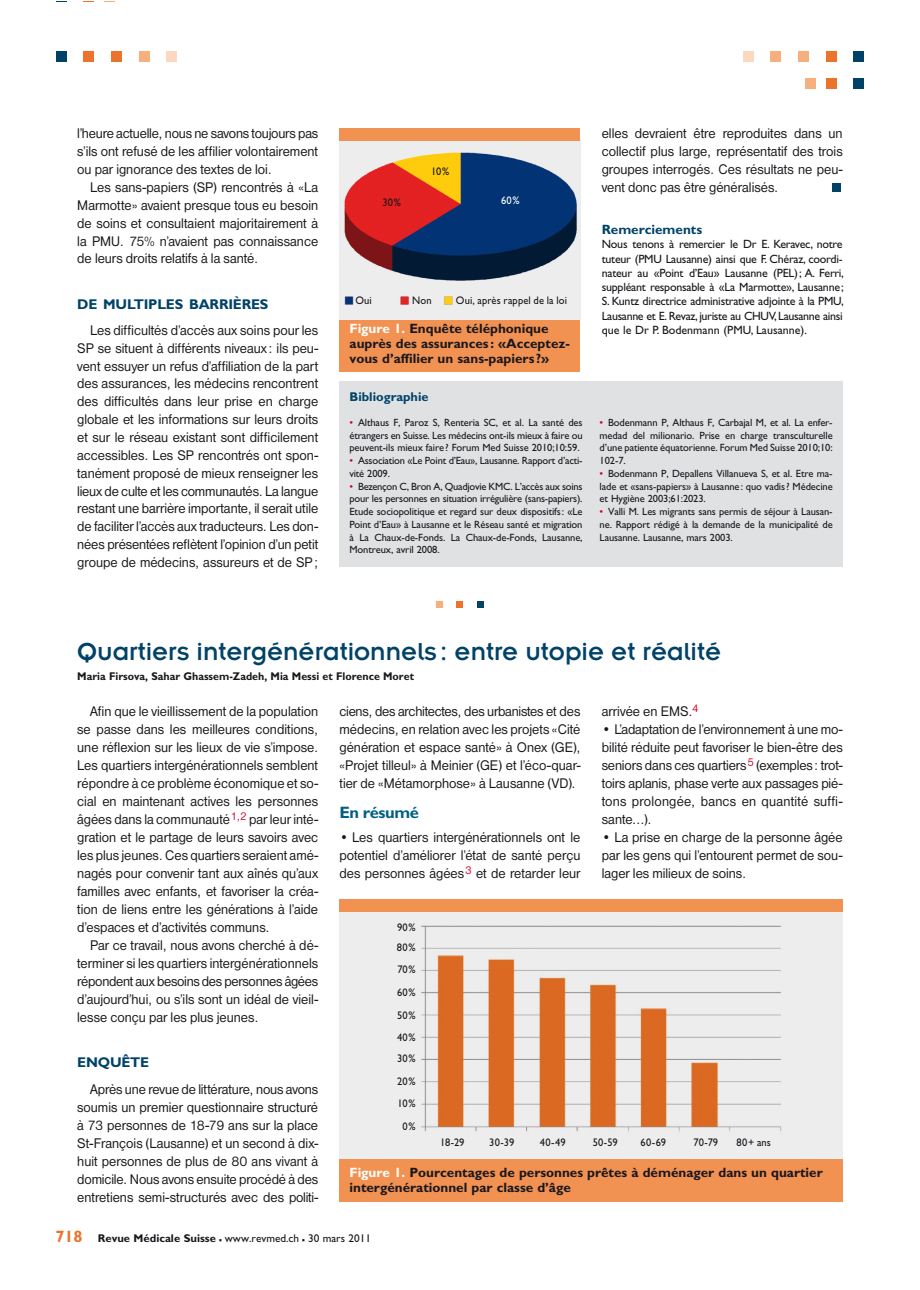
<style>
.page{position:relative;width:920px;height:1290px;background:#fff}
.page>*{position:absolute;margin:0;border:0;box-sizing:border-box;transform-origin:0 0}
.t1{font:27px "Insignia";color:#004268}
.t2{font:700 16.5px "Gill Sans";letter-spacing:-.025em;color:#005f84}
.t3{font:14.55px/18px "Nimbus Sans D";color:#1a171c;text-align:justify;scale:.95 1}
.t4{font:700 14.1px "Gill Sans";letter-spacing:-.015em;color:#004268}
.t5{font:700 13.5px/15px "Gill Sans";color:#1a171c}
.t6{font:700 13.5px "Gill Sans";color:#004268}
.t7{font:700 12.75px "Gill Sans";color:#004268}
.t8{font:12px/14.2px "Gill Sans";letter-spacing:-.03em;color:#1a171c;text-align:justify}
.t9{font:12px "Gill Sans";color:#1a171c}
.t10{font:700 11.25px "Gill Sans";color:#1a171c;scale:.95 1}
.t11{font:11.25px "Gill Sans";color:#1a171c}
.t12{font:10.95px/22.4px "Gill Sans";letter-spacing:.01em;color:#1a171c;scale:.95 1}
.t13{font:10.95px "Gill Sans";color:#fff;scale:.95 1}
.t14{font:10.5px/12.8px "Gill Sans";letter-spacing:-.01em;color:#1a171c;text-align:justify}
.s1{color:#fff}
.s2{color:#d40028}
.s3{font-weight:700;font-size:16.5px;color:#ec732c}
.s4{font-weight:700}
.s5{font-weight:700;font-size:16.5px}
</style>
<div class="page">
<div style="left:56px;top:51px;width:11px;height:10px;background:#004268"></div>
<div style="left:84px;top:51px;width:10px;height:10px;background:#ec732c"></div>
<div style="left:111px;top:51px;width:11px;height:10px;background:#ec732c"></div>
<div style="left:139px;top:51px;width:11px;height:10px;background:#f6b07d"></div>
<div style="left:167px;top:51px;width:10px;height:10px;background:#fcd9be"></div>
<div style="left:743px;top:51px;width:10px;height:10px;background:#fcd9be"></div>
<div style="left:770px;top:51px;width:11px;height:10px;background:#f6b07d"></div>
<div style="left:798px;top:51px;width:11px;height:10px;background:#f6b07d"></div>
<div style="left:826px;top:51px;width:10px;height:10px;background:#ec732c"></div>
<div style="left:853px;top:51px;width:11px;height:10px;background:#004268"></div>
<div style="left:826px;top:78px;width:10px;height:11px;background:#ec732c"></div>
<div style="left:853px;top:78px;width:11px;height:11px;background:#004268"></div>
<div style="left:805px;top:78px;width:10px;height:11px;background:#f6b07d"></div>
<div style="left:339px;top:381px;width:504px;height:185px;background:#dfe1e3"></div>
<div style="left:833px;top:183px;width:8px;height:9px;background:#004268"></div>
<div style="left:339px;top:317px;width:241px;height:55px;background:#f19252"></div>
<img style="left:339px;top:141px;width:241px;height:178px">
<div style="left:339px;top:128px;width:241px;height:13px;background:#f19252"></div>
<svg style="left:477px;top:602px;width:6px;height:6px"></svg>
<svg style="left:457px;top:602px;width:6px;height:6px"></svg>
<svg style="left:437px;top:602px;width:6px;height:6px"></svg>
<div style="left:339px;top:910px;width:504px;height:249px;background:#ededee"></div>
<img style="left:421px;top:925px;width:360px;height:207px">
<div style="left:339px;top:1159px;width:504px;height:43px;background:#f19252"></div>
<div style="left:339px;top:899px;width:504px;height:13px;background:#f19252"></div>
<p class="t3" style="left:77px;top:124px;width:255px">l’heure actuelle, nous ne savons toujours pas s’ils ont refusé de les affilier volontairement ou par ignorance des textes de loi.</p>
<p class="t3" style="left:77px;top:178px;width:255px;text-indent:13px">Les sans-papiers (SP) rencontrés à «La Marmotte» avaient presque tous eu besoin de soins et consultaient majoritairement à la PMU. 75% n’avaient pas connaissance de leurs droits relatifs à la santé.</p>
<p class="t4" style="left:77px;top:296px;width:193px">DE MULTIPLES BARRIÈRES</p>
<p class="t3" style="left:77px;top:321px;width:255px;text-indent:13px">Les difficultés d’accès aux soins pour les SP se situent à différents niveaux: ils peu&shy;vent essuyer un refus d’affiliation de la part des assurances, les médecins rencontrent des difficultés dans leur prise en charge globale et les informations sur leurs droits et sur le réseau existant sont difficilement accessibles. Les SP rencontrés ont spon&shy;tanément proposé de mieux renseigner les lieux de culte et les communautés. La langue restant une barrière importante, il serait utile de faciliter l’accès aux traducteurs. Les don&shy;nées présentées reflètent l’opinion d’un petit groupe de médecins, assureurs et de SP;</p>
<p class="t3" style="left:602px;top:124px;width:255px">elles devraient être reproduites dans un collectif plus large, représentatif des trois groupes interrogés. Ces résultats ne peu&shy;vent donc pas être généralisés.</p>
<p class="t6" style="left:602px;top:222px;width:102px">Remerciements</p>
<p class="t8" style="left:602px;top:237px;width:244px">Nous tenons à remercier le Dr E. Keravec, notre tuteur (PMU Lausanne) ainsi que F. Chéraz, coordi&shy;nateur au «Point d’Eau» Lausanne (PEL); A. Ferri, suppléant responsable à «La Marmotte», Lausanne; S. Kuntz directrice administrative adjointe à la PMU, Lausanne et E. Revaz, juriste au CHUV, Lausanne ainsi</p>
<p class="t12" style="left:431px;top:160px;width:20px">10%</p>
<p class="t12" style="left:382px;top:191px;width:21px">30%</p>
<p class="t13" style="left:501px;top:194px;width:21px">60%</p>
<p class="t12" style="left:355px;top:289px;width:19px">Oui</p>
<p class="t12" style="left:412px;top:289px;width:22px">Non</p>
<p class="t12" style="left:456px;top:289px;width:118px">Oui, après rappel de la loi</p>
<p class="t5" style="left:349px;top:321px;width:201px"><span class="s1">Figure 1.</span> Enquête téléphonique</p>
<p class="t9" style="left:602px;top:323px;width:207px">que le Dr P. Bodenmann (PMU, Lausanne).</p>
<p class="t5" style="left:349px;top:336px;width:222px">auprès des assurances : «Acceptez&shy;vous d’affilier un sans-papiers ?»</p>
<p class="t7" style="left:349px;top:390px;width:81px">Bibliographie</p>
<p class="t14" style="left:349px;top:416px;width:235px"><span class="s2">•</span> Althaus F, Paroz S, Renteria SC, et al. La santé des étrangers en Suisse. Les médecins ont-ils mieux à faire ou peuvent-ils mieux faire? Forum Med Suisse 2010;10:59.</p>
<p class="t14" style="left:349px;top:454px;width:235px"><span class="s2">•</span> Association «Le Point d’Eau», Lausanne. Rapport d’acti&shy;vité 2009.</p>
<p class="t14" style="left:349px;top:480px;width:235px"><span class="s2">•</span> Bezençon C, Bron A, Quadjovie KMC. L’accès aux soins pour les personnes en situation irrégulière (sans-papiers).<br>Etude sociopolitique et regard sur deux dispositifs: «Le Point d’Eau» à Lausanne et le Réseau santé et migration à La Chaux-de-Fonds. La Chaux-de-Fonds, Lausanne, Montreux, avril 2008.</p>
<p class="t14" style="left:600px;top:416px;width:235px"><span class="s2">•</span> Bodenmann P, Althaus F, Carbajal M, et al. La enfer&shy;medad del milionario. Prise en charge transculturelle d’une patiente équatorienne. Forum Med Suisse 2010;10:<br>102-7.</p>
<p class="t14" style="left:600px;top:467px;width:235px"><span class="s2">•</span> Bodenmann P, Depallens Villanueva S, et al. Etre ma&shy;lade et «sans-papiers» à Lausanne: quo vadis? Médecine et Hygiène 2003;61:2023.</p>
<p class="t14" style="left:600px;top:505px;width:235px"><span class="s2">•</span> Valli M. Les migrants sans permis de séjour à Lausan&shy;ne. Rapport rédigé à la demande de la municipalité de Lausanne. Lausanne, mars 2003.</p>
<h1 class="t1" style="left:77px;top:638px;width:645px">Quartiers intergénérationnels : entre utopie et réalité</h1>
<p class="t10" style="left:77px;top:669px;width:356px">Maria Firsova, Sahar Ghassem-Zadeh, Mia Messi et Florence Moret</p>
<p class="t3" style="left:77px;top:701px;width:255px;text-indent:13px">Afin que le vieillissement de la population se passe dans les meilleures conditions, une réflexion sur les lieux de vie s’impose.<br>Les quartiers intergénérationnels semblent répondre à ce problème économique et so&shy;cial en maintenant actives les personnes âgées dans la communauté<sup>1,2</sup> par leur inté&shy;gration et le partage de leurs savoirs avec les plus jeunes. Ces quartiers seraient amé&shy;nagés pour convenir tant aux aînés qu’aux familles avec enfants, et favoriser la créa&shy;tion de liens entre les générations à l’aide d’espaces et d’activités communs.</p>
<p class="t3" style="left:77px;top:935px;width:255px;text-indent:13px">Par ce travail, nous avons cherché à dé&shy;terminer si les quartiers intergénérationnels répondent aux besoins des personnes âgées d’aujourd’hui, ou s’ils sont un idéal de vieil&shy;lesse conçu par les plus jeunes.</p>
<p class="t4" style="left:77px;top:1054px;width:74px">ENQUÊTE</p>
<p class="t3" style="left:77px;top:1079px;width:255px;text-indent:13px">Après une revue de littérature, nous avons soumis un premier questionnaire structuré à 73 personnes de 18-79 ans sur la place St-François (Lausanne) et un second à dix&shy;huit personnes de plus de 80 ans vivant à domicile. Nous avons ensuite procédé à des entretiens semi-structurés avec des politi-</p>
<p class="t3" style="left:602px;top:701px;width:104px">arrivée en EMS.<sup>4</sup></p>
<p class="t3" style="left:602px;top:719px;width:255px">• L’adaptation de l’environnement à une mo&shy;bilité réduite peut favoriser le bien-être des seniors dans ces quartiers<sup>5</sup> (exemples: trot&shy;toirs aplanis, phase verte aux passages pié&shy;tons prolongée, bancs en quantité suffi&shy;sante…).</p>
<p class="t3" style="left:602px;top:827px;width:255px">• La prise en charge de la personne âgée par les gens qui l’entourent permet de sou&shy;lager les milieux de soins.</p>
<p class="t3" style="left:339px;top:701px;width:255px">ciens, des architectes, des urbanistes et des médecins, en relation avec les projets «Cité génération et espace santé» à Onex (GE), «Projet tilleul» à Meinier (GE) et l’éco-quar&shy;tier de «Métamorphose» à Lausanne (VD).</p>
<p class="t2" style="left:339px;top:802px;width:81px">En résumé</p>
<p class="t3" style="left:339px;top:827px;width:255px">• Les quartiers intergénérationnels ont le potentiel d’améliorer l’état de santé perçu des personnes âgées<sup>3</sup> et de retarder leur</p>
<p class="t12" style="left:397px;top:917px;width:21px;line-height:20.1px">90%<br>80%</p>
<p class="t12" style="left:397px;top:959px;width:21px;text-align:center">70%<br>60%<br>50%<br>40%<br>30%<br>20%<br>10%<br>0%</p>
<p class="t12" style="left:440px;top:1131px;width:27px">18-29</p>
<p class="t12" style="left:489px;top:1131px;width:28px">30-39</p>
<p class="t12" style="left:540px;top:1131px;width:29px">40-49</p>
<p class="t12" style="left:593px;top:1131px;width:28px">50-59</p>
<p class="t12" style="left:641px;top:1131px;width:28px">60-69</p>
<p class="t12" style="left:693px;top:1131px;width:27px">70-79</p>
<p class="t12" style="left:737px;top:1131px;width:38px">80+ ans</p>
<p class="t5" style="left:349px;top:1164px;width:475px"><span class="s1">Figure 1.</span> Pourcentages de personnes prêtes à déménager dans un quartier intergénérationnel par classe d’âge</p>
<p class="t11" style="left:55px;top:1232px;width:317px"><span class="s3">718</span> <span class="s4">Revue Médicale Suisse</span> <span class="s5">–</span> www.revmed.ch <span class="s5">–</span> 30 mars 2011</p>
</div>
